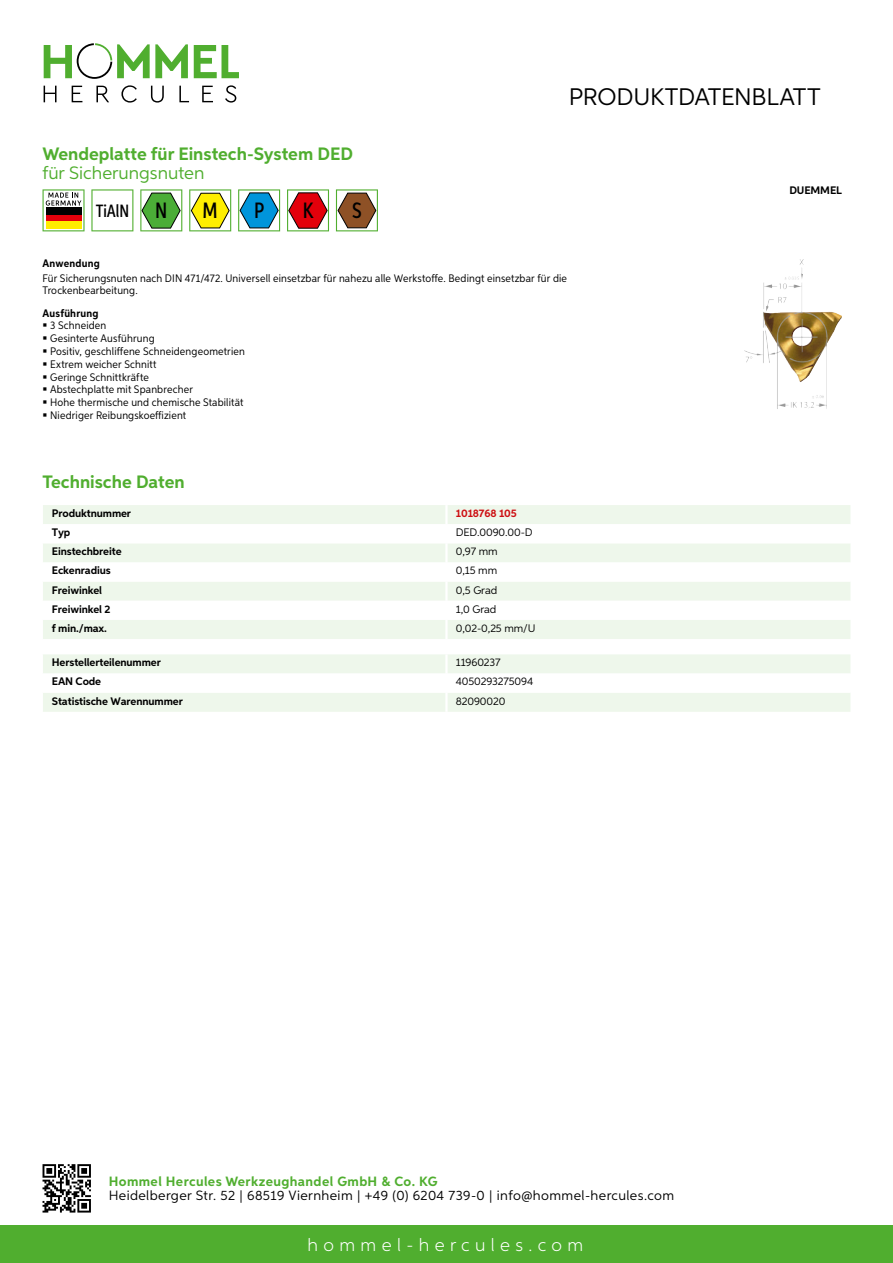
<style>
.page{position:relative;width:893px;height:1263px;background:#fff}
.page>*{position:absolute;margin:0;border:0;box-sizing:border-box;transform-origin:0 0}
.t1{font:24px "Aspira";letter-spacing:-.01em;color:#000}
.t2{font:500 22.2px "Aspira XX Nar";color:#000}
.t3{font:700 18px "Aspira";color:#50ae2f}
.t4{font:300 18px "Aspira";letter-spacing:.3em;color:#fff}
.t5{font:18px "Aspira";color:#50ae2f}
.t6{font:500 17.85px "Aspira XX Nar";color:#000}
.t7{font:13.5px "Aspira";letter-spacing:.03em;color:#000}
.t8{font:700 13.5px "Aspira";letter-spacing:.03em;color:#50ae2f}
.t9{font:10.95px/12.8px "Aspira Nar";letter-spacing:.015em;color:#000}
.t10{font:700 10.95px "Aspira";letter-spacing:-.01em;color:#000}
.t11{font:10.95px "Aspira";letter-spacing:-.01em;color:#000}
.t12{font:700 10.95px "Aspira Nar";letter-spacing:.02em;color:#000}
.t13{font:700 10.95px "Aspira";letter-spacing:-.01em;color:#cd1013}
.s1{font-size:22.2px}
</style>
<div class="page">
<div style="left:0;top:1226px;width:893px;height:37px;background:#50ae2f"></div>
<svg style="left:43px;top:1164px;width:48px;height:48px"></svg>
<svg style="left:194px;top:45px;width:45px;height:33px"></svg>
<svg style="left:44px;top:43px;width:144px;height:36px"></svg>
<svg style="left:44px;top:86px;width:13px;height:16px"></svg>
<svg style="left:72px;top:86px;width:10px;height:16px"></svg>
<svg style="left:96px;top:86px;width:13px;height:16px"></svg>
<svg style="left:121px;top:85px;width:16px;height:18px"></svg>
<svg style="left:151px;top:86px;width:13px;height:17px"></svg>
<svg style="left:179px;top:86px;width:10px;height:16px"></svg>
<svg style="left:202px;top:86px;width:11px;height:16px"></svg>
<svg style="left:225px;top:85px;width:11px;height:18px"></svg>
<div style="left:43px;top:505px;width:807px;height:134px;background:#eef7eb"></div>
<svg style="left:43px;top:524px;width:807px;height:96px"></svg>
<hr style="left:445px;top:505px;width:3px;height:19px;background:#fff">
<hr style="left:445px;top:524px;width:3px;height:19px;background:#fff">
<hr style="left:445px;top:543px;width:3px;height:19px;background:#fff">
<hr style="left:445px;top:562px;width:3px;height:20px;background:#fff">
<hr style="left:445px;top:582px;width:3px;height:19px;background:#fff">
<hr style="left:445px;top:601px;width:3px;height:19px;background:#fff">
<hr style="left:445px;top:620px;width:3px;height:19px;background:#fff">
<svg style="left:43px;top:654px;width:807px;height:58px"></svg>
<hr style="left:445px;top:693px;width:3px;height:19px;background:#fff">
<svg style="left:43px;top:189px;width:42px;height:42px"></svg>
<div style="left:46px;top:214px;width:35px;height:7px;background:#e3000b"></div>
<div style="left:46px;top:208px;width:35px;height:7px;background:#000"></div>
<div style="left:46px;top:221px;width:35px;height:7px;background:#ffed00"></div>
<svg style="left:91px;top:189px;width:42px;height:42px"></svg>
<svg style="left:140px;top:189px;width:42px;height:42px"></svg>
<svg style="left:189px;top:189px;width:42px;height:42px"></svg>
<svg style="left:238px;top:189px;width:42px;height:42px"></svg>
<svg style="left:287px;top:189px;width:42px;height:42px"></svg>
<svg style="left:336px;top:189px;width:42px;height:42px"></svg>
<img style="left:763px;top:259px;width:41px;height:69px">
<h3 class="t3" style="left:43px;top:142px;width:312px">Wendeplatte für Einstech-System DED</h3>
<h3 class="t5" style="left:43px;top:162px;width:163px">für Sicherungsnuten</h3>
<h3 class="t6" style="left:96px;top:200px;width:73px">TiAlN <span class="s1">N</span></h3>
<h2 class="t2" style="left:203px;top:197px;width:17px">M</h2>
<h2 class="t2" style="left:254px;top:197px;width:12px">P</h2>
<h2 class="t2" style="left:303px;top:197px;width:12px">K</h2>
<h2 class="t2" style="left:352px;top:197px;width:11px">S</h2>
<h1 class="t1" style="left:569px;top:82px;width:253px">Produktdatenblatt</h1>
<p class="t10" style="left:789px;top:183px;width:54px">DUEMMEL</p>
<p class="t12" style="left:43px;top:257px;width:59px">Anwendung</p>
<p class="t9" style="left:43px;top:273px;width:526px;line-height:12px">Für Sicherungsnuten nach DIN 471/472. Universell einsetzbar für nahezu alle Werkstoffe. Bedingt einsetzbar für die<br>Trockenbearbeitung.</p>
<p class="t12" style="left:43px;top:306px;width:58px">Ausführung</p>
<p class="t9" style="left:50px;top:319px;width:196px">3 Schneiden<br>Gesinterte Ausführung<br>Positiv, geschliffene Schneidengeometrien<br>Extrem weicher Schnitt<br>Geringe Schnittkräfte<br>Abstechplatte mit Spanbrecher<br>Hohe thermische und chemische Stabilität<br>Niedriger Reibungskoeffizient</p>
<h3 class="t3" style="left:43px;top:471px;width:144px">Technische Daten</h3>
<p class="t10" style="left:52px;top:506px;width:81px">Produktnummer</p>
<p class="t13" style="left:456px;top:506px;width:63px">1018768 105</p>
<p class="t10" style="left:52px;top:526px;width:20px">Typ</p>
<p class="t11" style="left:456px;top:526px;width:8px">DED</p>
<p class="t11" style="left:477px;top:526px;width:55px">.0090.00-D</p>
<p class="t10" style="left:52px;top:545px;width:71px">Einstechbreite</p>
<p class="t11" style="left:456px;top:545px;width:43px">0,97 mm</p>
<p class="t10" style="left:52px;top:564px;width:60px">Eckenradius</p>
<p class="t11" style="left:456px;top:564px;width:43px">0,15 mm</p>
<p class="t10" style="left:52px;top:583px;width:52px">Freiwinkel</p>
<p class="t11" style="left:456px;top:583px;width:43px">0,5 Grad</p>
<p class="t10" style="left:52px;top:602px;width:60px">Freiwinkel 2</p>
<p class="t11" style="left:456px;top:602px;width:42px">1,0 Grad</p>
<p class="t10" style="left:52px;top:621px;width:57px">f min./max.</p>
<p class="t11" style="left:456px;top:621px;width:79px">0,02-0,25 mm/U</p>
<p class="t10" style="left:52px;top:656px;width:111px">Herstellerteilenummer</p>
<p class="t11" style="left:456px;top:656px;width:46px">11960237</p>
<p class="t10" style="left:52px;top:675px;width:51px">EAN Code</p>
<p class="t11" style="left:456px;top:675px;width:79px">4050293275094</p>
<p class="t10" style="left:52px;top:694px;width:132px">Statistische Warennummer</p>
<p class="t11" style="left:456px;top:694px;width:51px">82090020</p>
<p class="t8" style="left:109px;top:1172px;width:330px">Hommel Hercules Werkzeughandel GmbH &amp; Co. KG</p>
<p class="t7" style="left:109px;top:1187px;width:567px">Heidelberger Str. 52 | 68519 Viernheim | +49 (0) 6204 739-0 | info@hommel-hercules.com</p>
<h3 class="t4" style="left:307px;top:1234px;width:277px">hommel-hercules.com</h3>
</div>
